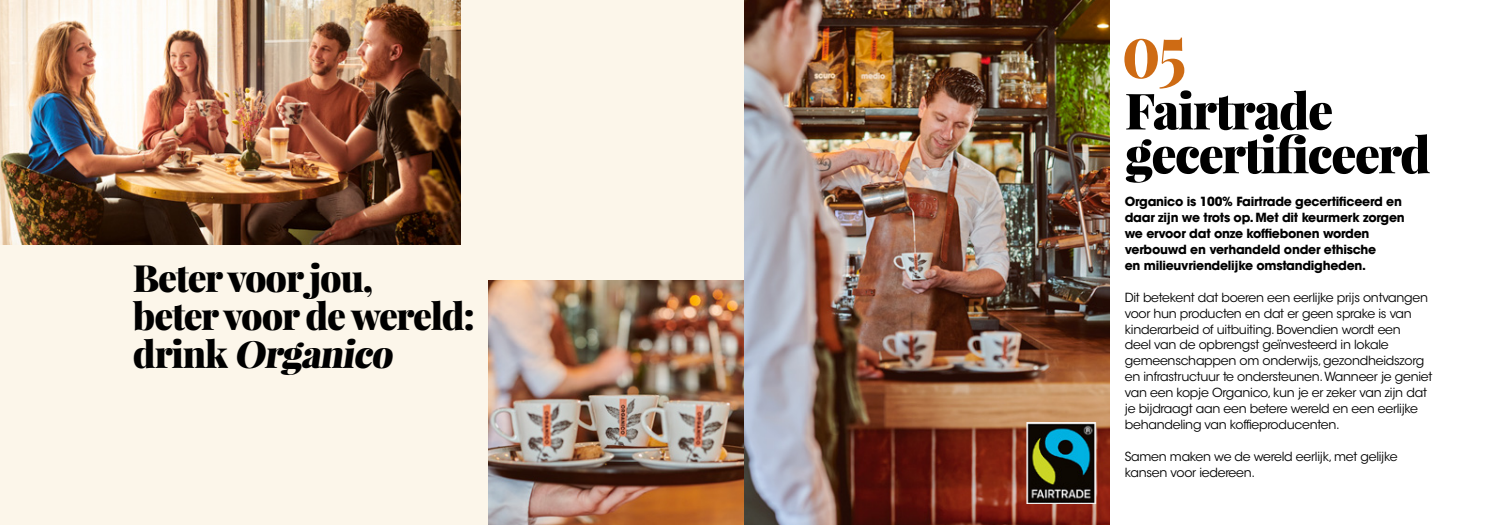
<style>
.page{position:relative;width:1489px;height:525px;background:#fff}
.page>*{position:absolute;margin:0;border:0;box-sizing:border-box;transform-origin:0 0}
.t1{font:900 73.12px "Playfair Display";color:#ce6b14;scale:.77 1}
.t2{font:900 50px/43.8px "Playfair Display";letter-spacing:-.03em;color:#000}
.t3{font:900 37.5px/37.5px "Playfair Display";letter-spacing:-.03em;color:#000}
.t4{font:12.5px/15.9px "ITC Avant Garde Std";letter-spacing:-.02em;color:#000}
.t5{font:700 12.5px/15.9px "ITC Avant Garde Std";letter-spacing:-.02em;color:#000}
</style>
<div class="page">
<div style="left:0;top:0;width:744px;height:524px;background:#fcf6ea"></div>
<img style="left:0;top:0;width:461px;height:244px">
<img style="left:488px;top:280px;width:256px;height:244px">
<img style="left:744px;top:0;width:365px;height:524px">
<img style="left:1026px;top:422px;width:70px;height:81px">
<h3 class="t3" style="left:133px;top:259px;width:343px">Beter voor jou,<br>beter voor de wereld: d r i n k Organico</h3>
<h1 class="t1" style="left:1122px;top:3px;width:84px">05</h1>
<h2 class="t2" style="left:1124px;top:88px;width:307px">Fairtrade gecertificeerd</h2>
<p class="t5" style="left:1124px;top:194px;width:281px">Organico is 100% Fairtrade gecertificeerd en daar zijn we trots op. Met dit keurmerk zorgen we ervoor dat onze koffiebonen worden verbouwd en verhandeld onder ethische<br>en milieuvriendelijke omstandigheden.</p>
<p class="t4" style="left:1124px;top:289px;width:309px">Dit betekent dat boeren een eerlijke prijs ontvangen voor hun producten en dat er geen sprake is van kinderarbeid of uitbuiting. Bovendien wordt een<br>deel van de opbrengst geïnvesteerd in lokale gemeenschappen om onderwijs, gezondheidszorg en infrastructuur te ondersteunen. Wanneer je geniet van een kopje Organico, kun je er zeker van zijn dat je bijdraagt aan een betere wereld en een eerlijke behandeling van koffieproducenten.</p>
<p class="t4" style="left:1124px;top:448px;width:274px">Samen maken we de wereld eerlijk, met gelijke kansen voor iedereen.</p>
</div>
